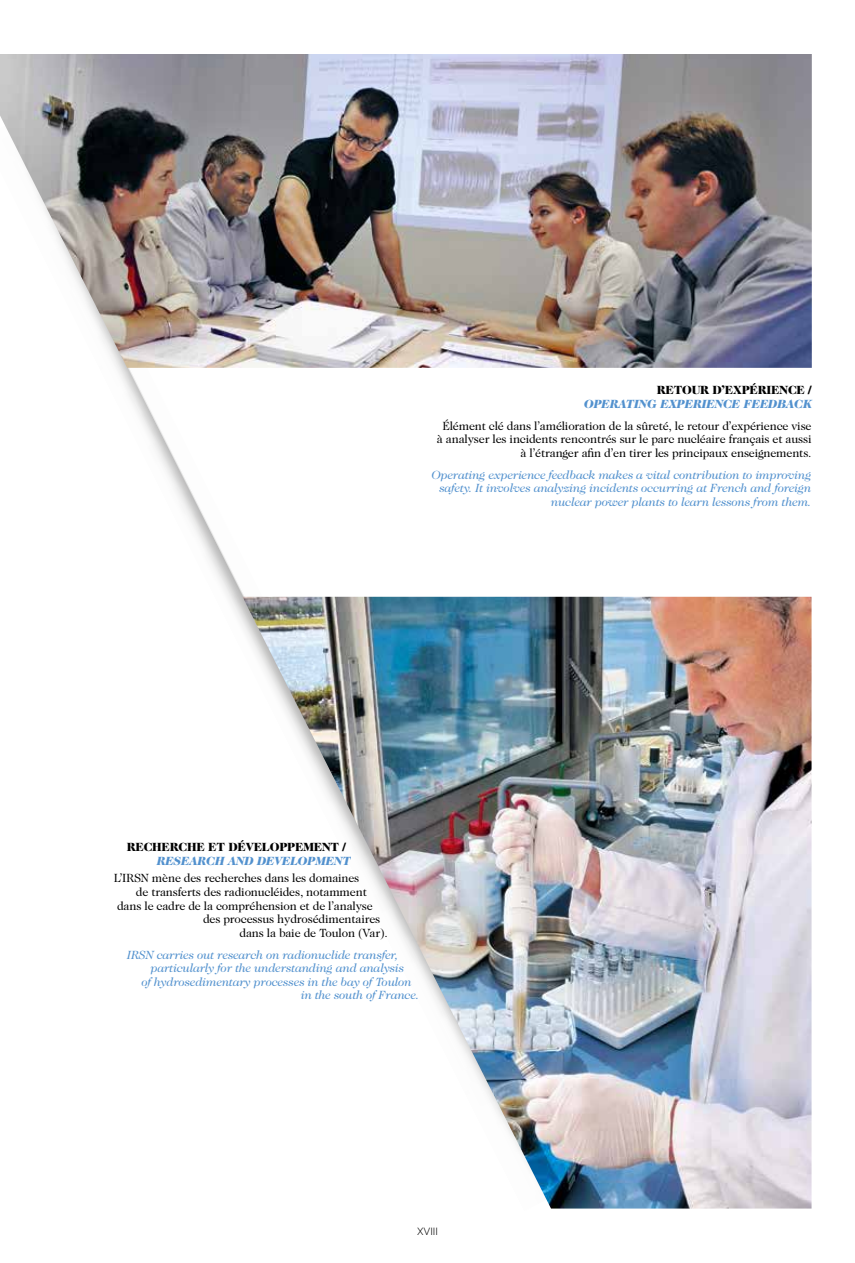
<style>
.page{position:relative;width:855px;height:1263px;background:#fff}
.page>*{position:absolute;margin:0;border:0;box-sizing:border-box;transform-origin:0 0}
.t1{font:12px/13.5px "Caslon Two Twenty Four";letter-spacing:-.015em;color:#000;text-align:right}
.t2{font:italic 12px/13.5px "Caslon Two Twenty Four";letter-spacing:-.015em;color:#5291ce;text-align:right}
.t3{font:italic 900 12px "Caslon Two Twenty Four";letter-spacing:-.015em;color:#5291ce}
.t4{font:900 12px "Caslon Two Twenty Four";letter-spacing:-.015em;color:#000}
.t5{font:300 12px "Metric";color:#000}
</style>
<div class="page">
<img style="left:117px;top:368px;width:445px;height:841px">
<img style="left:0;top:54px;width:811px;height:314px">
<img style="left:242px;top:597px;width:569px;height:611px">
<p class="t4" style="left:656px;top:383px;width:156px">RETOUR D’EXPÉRIENCE /</p>
<p class="t3" style="left:583px;top:396px;width:230px">OPERATING EXPERIENCE FEEDBACK</p>
<p class="t1" style="left:437px;top:419px;width:376px">Élément clé dans l’amélioration de la sûreté, le retour d’expérience vise à analyser les incidents rencontrés sur le parc nucléaire français et aussi à l’étranger afin d’en tirer les principaux enseignements.</p>
<p class="t2" style="left:432px;top:468px;width:381px">Operating experience feedback makes a vital contribution to improving safety. It involves analyzing incidents occurring at French and foreign nuclear power plants to learn lessons from them.</p>
<p class="t4" style="left:127px;top:840px;width:221px">RECHERCHE ET DÉVELOPPEMENT /</p>
<p class="t3" style="left:156px;top:853px;width:196px">RESEARCH AND DEVELOPMENT</p>
<p class="t1" style="left:114px;top:871px;width:247px">L’IRSN mène des recherches dans les domaines</p>
<p class="t1" style="left:136px;top:885px;width:232px">de transferts des radionucléides, notamment</p>
<p class="t1" style="left:117px;top:898px;width:257px">dans le cadre de la compréhension et de l’analyse</p>
<p class="t1" style="left:203px;top:912px;width:179px">des processus hydrosédimentaires</p>
<p class="t1" style="left:239px;top:925px;width:150px">dans la baie de Toulon (Var).</p>
<p class="t2" style="left:127px;top:947px;width:273px">IRSN carries out research on radionuclide transfer,</p>
<p class="t2" style="left:151px;top:961px;width:255px">particularly for the understanding and analysis</p>
<p class="t2" style="left:142px;top:974px;width:272px">of hydrosedimentary processes in the bay of Toulon</p>
<p class="t2" style="left:301px;top:988px;width:120px">in the south of France.</p>
<p class="t5" style="left:417px;top:1224px;width:22px">XVIII</p>
</div>
